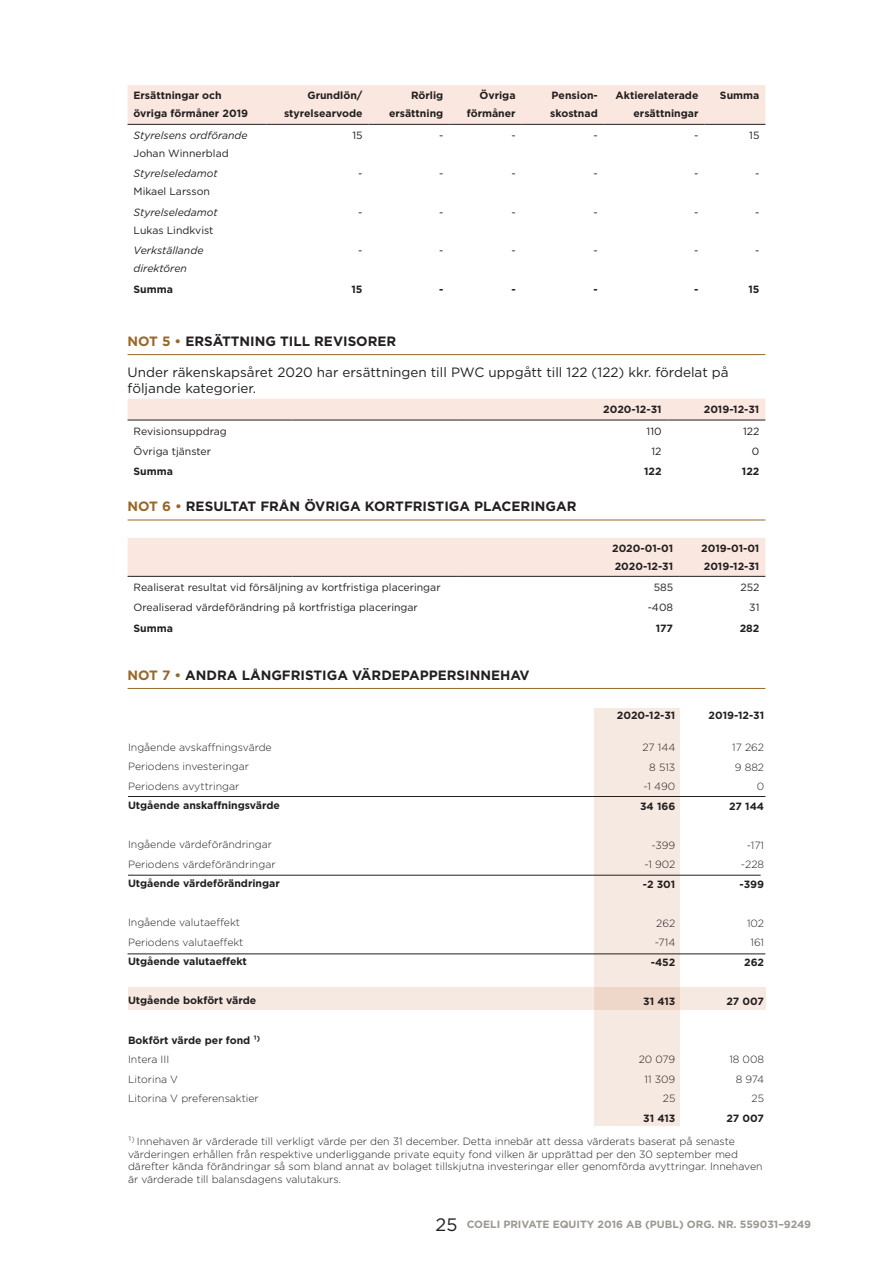
<style>
.page{position:relative;width:893px;height:1263px;background:#fff}
.page>*{position:absolute;margin:0;border:0;box-sizing:border-box;transform-origin:0 0}
.t1{font:18px "Gotham";color:#231f20}
.t2{font:700 13.5px "Gotham";color:#231f20}
.t3{font:13.5px/16.2px "Gotham";color:#231f20}
.t4{font:300 10.5px/12.6px "Gotham";color:#231f20}
.t5{font:700 10.5px/18px "Gotham";color:#231f20}
.t6{font:10.5px "Gotham";color:#231f20}
.t7{font:italic 10.5px/18px "Gotham";color:#231f20}
.t8{font:700 10.5px "Gotham";color:#9c9893}
.s1{font-style:normal}
.s2{color:#996728}
</style>
<div class="page">
<div style="left:128px;top:85px;width:637px;height:39px;background:#fae8e0"></div>
<hr style="left:128px;top:124px;width:138px;height:1px;background:#231f20">
<hr style="left:266px;top:124px;width:103px;height:1px;background:#231f20">
<hr style="left:369px;top:124px;width:80px;height:1px;background:#231f20">
<hr style="left:449px;top:124px;width:73px;height:1px;background:#231f20">
<hr style="left:522px;top:124px;width:82px;height:1px;background:#231f20">
<hr style="left:604px;top:124px;width:100px;height:1px;background:#231f20">
<hr style="left:704px;top:124px;width:61px;height:1px;background:#231f20">
<hr style="left:128px;top:354px;width:637px;height:1px;background:#996728">
<hr style="left:128px;top:520px;width:637px;height:1px;background:#996728">
<hr style="left:128px;top:688px;width:637px;height:1px;background:#996728">
<div style="left:128px;top:399px;width:637px;height:21px;background:#fae8e0"></div>
<hr style="left:128px;top:420px;width:164px;height:1px;background:#231f20">
<hr style="left:292px;top:420px;width:165px;height:1px;background:#231f20">
<hr style="left:457px;top:420px;width:211px;height:1px;background:#231f20">
<hr style="left:668px;top:420px;width:97px;height:1px;background:#231f20">
<div style="left:128px;top:538px;width:637px;height:38px;background:#fae8e0"></div>
<hr style="left:128px;top:576px;width:164px;height:1px;background:#231f20">
<hr style="left:292px;top:576px;width:165px;height:1px;background:#231f20">
<hr style="left:457px;top:576px;width:222px;height:1px;background:#231f20">
<hr style="left:679px;top:576px;width:86px;height:1px;background:#231f20">
<div style="left:594px;top:708px;width:85px;height:417px;background:#f6e9e1"></div>
<svg style="left:128px;top:988px;width:637px;height:22px;background:#f4e6dd"></svg>
<hr style="left:128px;top:796px;width:637px;height:1px;background:#231f20">
<hr style="left:128px;top:875px;width:633px;height:1px;background:#231f20">
<hr style="left:128px;top:954px;width:637px;height:1px;background:#231f20">
<p class="t5" style="left:134px;top:87px;width:90px">Ersättningar och</p>
<p class="t5" style="left:134px;top:105px;width:116px">övriga förmåner 2019</p>
<p class="t5" style="left:307px;top:87px;width:57px">Grundlön/</p>
<p class="t5" style="left:284px;top:105px;width:80px">styrelsearvode</p>
<p class="t5" style="left:411px;top:87px;width:34px">Rörlig</p>
<p class="t5" style="left:389px;top:105px;width:56px">ersättning</p>
<p class="t5" style="left:479px;top:87px;width:38px">Övriga</p>
<p class="t5" style="left:467px;top:105px;width:50px">förmåner</p>
<p class="t5" style="left:550px;top:87px;width:49px">Pension&shy;skostnad</p>
<p class="t5" style="left:616px;top:87px;width:84px;text-align:right">Aktierelaterade ersättningar</p>
<p class="t5" style="left:720px;top:87px;width:41px">Summa</p>
<p class="t7" style="left:134px;top:126px;width:116px">Styrelsens ordförande<br><span class="s1">Johan Winnerblad</span></p>
<p class="t6" style="left:352px;top:128px;width:12px">15</p>
<p class="t6" style="left:439px;top:128px;width:6px">-</p>
<p class="t6" style="left:511px;top:128px;width:6px">-</p>
<p class="t6" style="left:593px;top:128px;width:6px">-</p>
<p class="t6" style="left:694px;top:128px;width:6px">-</p>
<p class="t6" style="left:749px;top:128px;width:12px">15</p>
<p class="t7" style="left:134px;top:164px;width:86px">Styrelseledamot</p>
<p class="t6" style="left:134px;top:185px;width:78px">Mikael Larsson</p>
<p class="t6" style="left:358px;top:167px;width:6px">-</p>
<p class="t6" style="left:439px;top:167px;width:6px">-</p>
<p class="t6" style="left:511px;top:167px;width:6px">-</p>
<p class="t6" style="left:593px;top:167px;width:6px">-</p>
<p class="t6" style="left:694px;top:167px;width:6px">-</p>
<p class="t6" style="left:755px;top:167px;width:6px">-</p>
<p class="t7" style="left:134px;top:203px;width:86px">Styrelseledamot</p>
<p class="t6" style="left:134px;top:223px;width:81px">Lukas Lindkvist</p>
<p class="t7" style="left:134px;top:241px;width:71px">Verkställande</p>
<p class="t7" style="left:134px;top:259px;width:55px">direktören</p>
<p class="t6" style="left:358px;top:205px;width:6px">-</p>
<p class="t6" style="left:439px;top:205px;width:6px">-</p>
<p class="t6" style="left:511px;top:205px;width:6px">-</p>
<p class="t6" style="left:593px;top:205px;width:6px">-</p>
<p class="t6" style="left:694px;top:205px;width:6px">-</p>
<p class="t6" style="left:755px;top:205px;width:6px">-</p>
<p class="t6" style="left:358px;top:244px;width:6px">-</p>
<p class="t6" style="left:439px;top:244px;width:6px">-</p>
<p class="t6" style="left:511px;top:244px;width:6px">-</p>
<p class="t6" style="left:593px;top:244px;width:6px">-</p>
<p class="t6" style="left:694px;top:244px;width:6px">-</p>
<p class="t6" style="left:755px;top:244px;width:6px">-</p>
<p class="t5" style="left:134px;top:280px;width:41px">Summa</p>
<p class="t5" style="left:351px;top:280px;width:13px">15</p>
<p class="t5" style="left:439px;top:280px;width:6px">-</p>
<p class="t5" style="left:511px;top:280px;width:6px">-</p>
<p class="t5" style="left:593px;top:280px;width:6px">-</p>
<p class="t5" style="left:694px;top:280px;width:6px">-</p>
<p class="t5" style="left:748px;top:280px;width:13px">15</p>
<p class="t2" style="left:128px;top:332px;width:270px"><span class="s2">NOT 5 •</span> ERSÄTTNING TILL REVISORER</p>
<p class="t3" style="left:128px;top:363px;width:603px">Under räkenskapsåret 2020 har ersättningen till PWC uppgått till 122 (122) kkr. fördelat på följande kategorier.</p>
<p class="t5" style="left:603px;top:400px;width:60px">2020-12-31</p>
<p class="t5" style="left:704px;top:400px;width:57px">2019-12-31</p>
<p class="t6" style="left:134px;top:424px;width:95px">Revisionsuppdrag</p>
<p class="t6" style="left:647px;top:424px;width:17px">110</p>
<p class="t6" style="left:743px;top:424px;width:18px">122</p>
<p class="t6" style="left:134px;top:445px;width:79px">Övriga tjänster</p>
<p class="t6" style="left:652px;top:445px;width:12px">12</p>
<p class="t6" style="left:752px;top:445px;width:9px">0</p>
<p class="t5" style="left:134px;top:463px;width:41px">Summa</p>
<p class="t5" style="left:644px;top:463px;width:19px">122</p>
<p class="t5" style="left:742px;top:463px;width:19px">122</p>
<p class="t2" style="left:128px;top:497px;width:451px"><span class="s2">NOT 6 •</span> RESULTAT FRÅN ÖVRIGA KORTFRISTIGA PLACERINGAR</p>
<p class="t5" style="left:612px;top:539px;width:62px">2020-01-01</p>
<p class="t5" style="left:615px;top:557px;width:60px">2020-12-31</p>
<p class="t5" style="left:701px;top:539px;width:60px">2019-01-01</p>
<p class="t5" style="left:704px;top:557px;width:57px">2019-12-31</p>
<p class="t6" style="left:134px;top:580px;width:309px">Realiserat resultat vid försäljning av kortfristiga placeringar</p>
<p class="t6" style="left:654px;top:580px;width:21px">585</p>
<p class="t6" style="left:740px;top:580px;width:20px">252</p>
<p class="t6" style="left:134px;top:601px;width:286px">Orealiserad värdeförändring på kortfristiga placeringar</p>
<p class="t6" style="left:648px;top:601px;width:27px">-408</p>
<p class="t6" style="left:749px;top:601px;width:12px">31</p>
<p class="t5" style="left:134px;top:619px;width:41px">Summa</p>
<p class="t5" style="left:656px;top:619px;width:19px">177</p>
<p class="t5" style="left:740px;top:619px;width:21px">282</p>
<p class="t2" style="left:128px;top:666px;width:404px"><span class="s2">NOT 7 •</span> ANDRA LÅNGFRISTIGA VÄRDEPAPPERSINNEHAV</p>
<p class="t5" style="left:617px;top:706px;width:60px">2020-12-31</p>
<p class="t4" style="left:642px;top:741px;width:34px">27 144</p>
<p class="t4" style="left:649px;top:760px;width:28px">8 513</p>
<p class="t4" style="left:644px;top:780px;width:33px">-1 490</p>
<p class="t5" style="left:640px;top:797px;width:37px">34 166</p>
<p class="t4" style="left:651px;top:838px;width:26px">-399</p>
<p class="t4" style="left:644px;top:858px;width:32px">-1 902</p>
<p class="t5" style="left:643px;top:875px;width:34px">-2 301</p>
<p class="t4" style="left:656px;top:916px;width:21px">262</p>
<p class="t4" style="left:655px;top:936px;width:22px">-714</p>
<p class="t5" style="left:651px;top:953px;width:26px">-452</p>
<p class="t5" style="left:643px;top:992px;width:34px">31 413</p>
<p class="t5" style="left:708px;top:706px;width:57px">2019-12-31</p>
<p class="t4" style="left:732px;top:741px;width:33px">17 262</p>
<p class="t4" style="left:735px;top:760px;width:31px">9 882</p>
<p class="t4" style="left:757px;top:780px;width:9px">0</p>
<p class="t5" style="left:729px;top:797px;width:37px">27 144</p>
<p class="t4" style="left:747px;top:838px;width:19px">-171</p>
<p class="t4" style="left:741px;top:858px;width:25px">-228</p>
<p class="t5" style="left:740px;top:875px;width:26px">-399</p>
<p class="t4" style="left:747px;top:916px;width:19px">102</p>
<p class="t4" style="left:751px;top:936px;width:15px">161</p>
<p class="t5" style="left:744px;top:953px;width:22px">262</p>
<p class="t5" style="left:726px;top:992px;width:39px">27 007</p>
<p class="t4" style="left:128px;top:741px;width:145px">Ingående avskaffningsvärde</p>
<p class="t4" style="left:128px;top:760px;width:122px">Periodens investeringar</p>
<p class="t4" style="left:128px;top:780px;width:113px">Periodens avyttringar</p>
<p class="t5" style="left:128px;top:797px;width:153px">Utgående anskaffningsvärde</p>
<p class="t4" style="left:128px;top:838px;width:146px">Ingående värdeförändringar</p>
<p class="t4" style="left:128px;top:858px;width:149px">Periodens värdeförändringar</p>
<p class="t5" style="left:128px;top:875px;width:153px">Utgående värdeförändringar</p>
<p class="t4" style="left:128px;top:916px;width:113px">Ingående valutaeffekt</p>
<p class="t4" style="left:128px;top:936px;width:117px">Periodens valutaeffekt</p>
<p class="t5" style="left:128px;top:953px;width:120px">Utgående valutaeffekt</p>
<p class="t5" style="left:128px;top:992px;width:130px">Utgående bokfört värde</p>
<p class="t5" style="left:128px;top:1031px;width:134px">Bokfört värde per fond ¹<sup>)</sup></p>
<p class="t4" style="left:128px;top:1053px;width:43px">Intera III</p>
<p class="t4" style="left:128px;top:1072px;width:52px">Litorina V</p>
<p class="t4" style="left:128px;top:1092px;width:132px">Litorina V preferensaktier</p>
<p class="t4" style="left:729px;top:1053px;width:36px">18 008</p>
<p class="t4" style="left:736px;top:1072px;width:30px">8 974</p>
<p class="t4" style="left:752px;top:1092px;width:14px">25</p>
<p class="t5" style="left:726px;top:1109px;width:39px">27 007</p>
<p class="t4" style="left:128px;top:1134px;width:636px">¹<sup>)</sup> Innehaven är värderade till verkligt värde per den 31 december. Detta innebär att dessa värderats baserat på senaste värderingen erhållen från respektive underliggande private equity fond vilken är upprättad per den 30 september med därefter kända förändringar så som bland annat av bolaget tillskjutna investeringar eller genomförda avyttringar. Innehaven är värderade till balansdagens valutakurs.</p>
<p class="t4" style="left:639px;top:1053px;width:38px">20 079</p>
<p class="t4" style="left:645px;top:1072px;width:32px">11 309</p>
<p class="t4" style="left:663px;top:1092px;width:14px">25</p>
<p class="t5" style="left:643px;top:1109px;width:34px">31 413</p>
<p class="t1" style="left:436px;top:1213px;width:23px">25</p>
<p class="t8" style="left:467px;top:1217px;width:346px">COELI PRIVATE EQUITY 2016 AB (PUBL) ORG. NR. 559031–9249</p>
</div>
